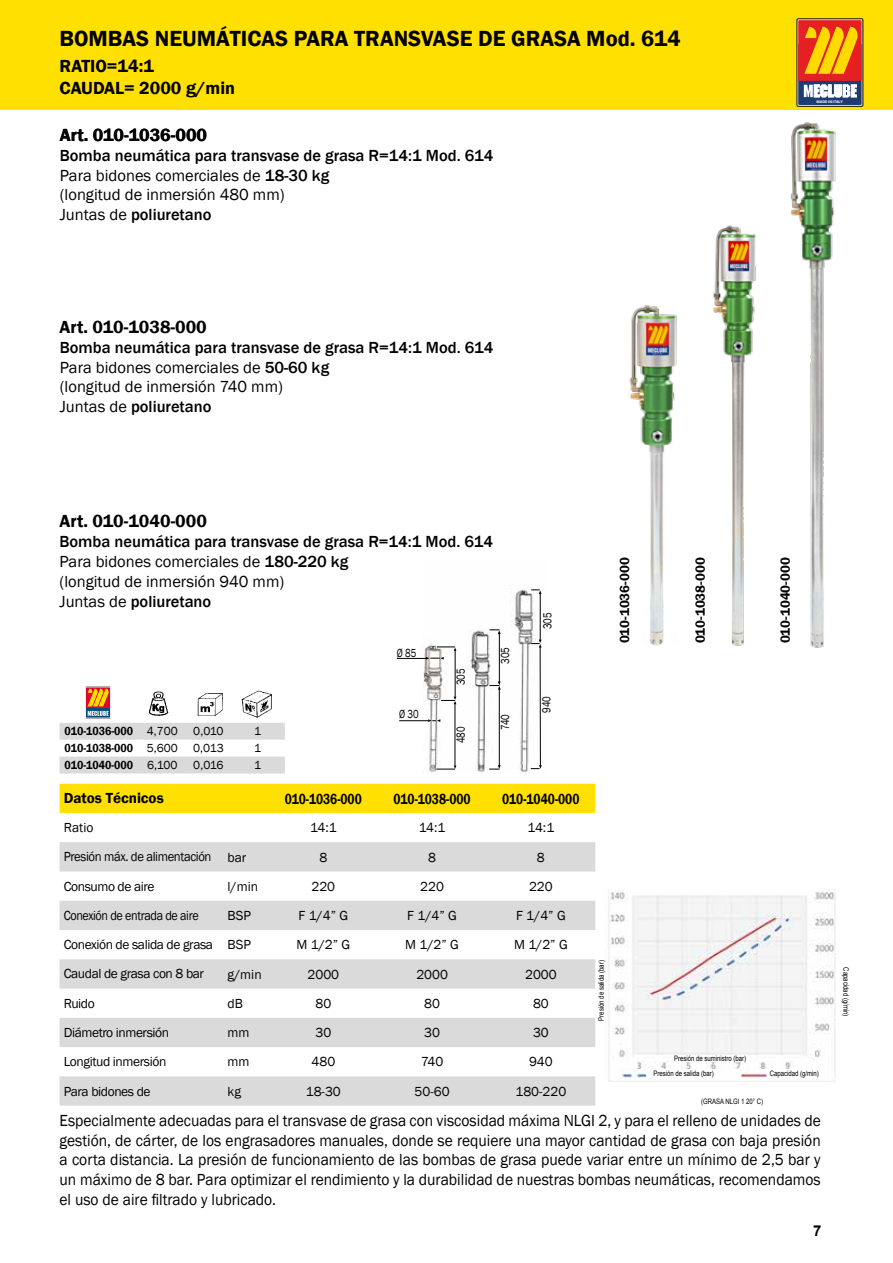
<style>
.page{position:relative;width:893px;height:1263px;background:#fff}
.page>*{position:absolute;margin:0;border:0;box-sizing:border-box;transform-origin:0 0}
.t1{font:600 22.5px "Franklin Gothic";color:#000}
.t2{font:600 18px/21.6px "Franklin Gothic";color:#000}
.t3{font:16.5px/19.8px "Franklin Gothic";color:#000;text-align:justify;scale:.94 1}
.t4{font:500 16.5px/19.8px "Franklin Gothic";color:#000}
.t5{font:600 15px "Franklin Gothic";color:#000;scale:.81 1}
.t6{font:600 15px "Franklin Gothic";color:#000}
.t7{font:700 15px "Arial";color:#000}
.t8{font:13.5px/29.2px "Franklin Gothic";letter-spacing:-.03em;color:#000}
.t9{font:600 13.5px "Franklin Gothic";color:#000}
.t10{font:600 12px "Franklin Gothic";color:#000;scale:.9 1}
.t11{font:12px "Franklin Gothic";color:#000;scale:.8 1}
.t12{font:12px "Franklin Gothic";color:#000}
.t13{font:7.5px "Arial";color:#000;scale:.8 1}
.t14{font:700 3.75px "Myriad Pro";color:#fdfdfd;scale:1.06 1}
.s1{font-weight:400}
</style>
<div class="page">
<div style="left:0;top:0;width:893px;height:110px;background:#ffe000"></div>
<div style="left:797px;top:19px;width:66px;height:87px;border:1px solid #000"></div>
<svg style="left:798px;top:20px;width:64px;height:85px"></svg>
<img style="left:608px;top:890px;width:228px;height:191px">
<img style="left:629px;top:305px;width:48px;height:341px">
<img style="left:713px;top:225px;width:43px;height:421px">
<img style="left:790px;top:122px;width:46px;height:526px">
<img style="left:423px;top:585px;width:117px;height:188px">
<div style="left:60px;top:784px;width:535px;height:29px;background:#ffe000"></div>
<svg style="left:60px;top:842px;width:535px;height:264px;fill:#dadada"></svg>
<svg style="left:60px;top:687px;width:225px;height:53px"></svg>
<div style="left:60px;top:757px;width:225px;height:16px;background:#dadada"></div>
<hr style="left:455px;top:650px;width:1px;height:47px;background:#000">
<hr style="left:397px;top:658px;width:31px;height:1px;background:#000">
<svg style="left:426px;top:657px;width:18px;height:3px"></svg>
<svg style="left:437px;top:647px;width:19px;height:4px"></svg>
<hr style="left:455px;top:704px;width:1px;height:62px;background:#000">
<svg style="left:441px;top:697px;width:15px;height:7px"></svg>
<svg style="left:436px;top:765px;width:20px;height:5px"></svg>
<svg style="left:399px;top:719px;width:41px;height:3px"></svg>
<hr style="left:540px;top:594px;width:1px;height:46px;background:#000">
<svg style="left:531px;top:590px;width:11px;height:4px"></svg>
<hr style="left:540px;top:647px;width:1px;height:118px;background:#000">
<svg style="left:531px;top:639px;width:11px;height:9px"></svg>
<svg style="left:531px;top:765px;width:11px;height:4px"></svg>
<hr style="left:499px;top:632px;width:1px;height:50px;background:#000">
<svg style="left:490px;top:630px;width:11px;height:4px"></svg>
<hr style="left:499px;top:689px;width:1px;height:77px;background:#000">
<svg style="left:490px;top:681px;width:11px;height:9px"></svg>
<svg style="left:489px;top:765px;width:12px;height:5px"></svg>
<h1 class="t1" style="left:60px;top:24px;width:623px">BOMBAS NEUMÁTICAS PARA TRANSVASE DE GRASA Mod. 614</h1>
<p class="t2" style="left:60px;top:56px;width:177px">RATIO=14:1<br>CAUDAL= 2000 g/min</p>
<p class="t2" style="left:60px;top:124px;width:149px">Art. 010-1036-000</p>
<p class="t4" style="left:60px;top:146px;width:435px">Bomba neumática para transvase de grasa R=14:1 Mod. 614<br><span class="s1">Para bidones comerciales de</span> 18-30 kg<br><span class="s1">(longitud de inmersión 480 mm)<br>Juntas de</span> poliuretano</p>
<p class="t2" style="left:60px;top:316px;width:149px">Art. 010-1038-000</p>
<p class="t4" style="left:60px;top:338px;width:435px">Bomba neumática para transvase de grasa R=14:1 Mod. 614<br><span class="s1">Para bidones comerciales de</span> 50-60 kg<br><span class="s1">(longitud de inmersión 740 mm)<br>Juntas de</span> poliuretano</p>
<p class="t14" style="left:816px;top:99px;width:26px">MADE IN ITALY</p>
<p class="t2" style="left:60px;top:511px;width:149px">Art. 010-1040-000</p>
<p class="t4" style="left:60px;top:532px;width:435px">Bomba neumática para transvase de grasa R=14:1 Mod. 614<br><span class="s1">Para bidones comerciales de</span> 180-220 kg<br><span class="s1">(longitud de inmersión 940 mm)<br>Juntas de</span> poliuretano</p>
<p class="t10" style="left:65px;top:724px;width:127px">010-1036-000 <span class="s1">4,700</span></p>
<p class="t12" style="left:193px;top:724px;width:32px">0,010</p>
<p class="t12" style="left:254px;top:724px;width:9px">1</p>
<p class="t10" style="left:65px;top:741px;width:127px">010-1038-000 <span class="s1">5,600</span></p>
<p class="t12" style="left:193px;top:741px;width:32px">0,013</p>
<p class="t12" style="left:254px;top:741px;width:9px">1</p>
<p class="t10" style="left:65px;top:758px;width:127px">010-1040-000 <span class="s1">6,100</span></p>
<p class="t12" style="left:193px;top:758px;width:32px">0,016</p>
<p class="t12" style="left:254px;top:758px;width:9px">1</p>
<p class="t11" style="left:397px;top:645px;width:26px">Ø 85</p>
<p class="t11" style="left:399px;top:707px;width:26px">Ø 30</p>
<p class="t11" style="left:453px;top:685px;width:23px;rotate:-90deg">305</p>
<p class="t11" style="left:453px;top:743px;width:23px;rotate:-90deg">480</p>
<p class="t11" style="left:498px;top:664px;width:23px;rotate:-90deg">305</p>
<p class="t11" style="left:498px;top:730px;width:21px;rotate:-90deg">740</p>
<p class="t11" style="left:540px;top:629px;width:23px;rotate:-90deg">305</p>
<p class="t11" style="left:539px;top:713px;width:23px;rotate:-90deg">940</p>
<p class="t9" style="left:616px;top:643px;width:87px;rotate:-90deg">010-1036-000</p>
<p class="t9" style="left:692px;top:643px;width:87px;rotate:-90deg">010-1038-000</p>
<p class="t9" style="left:777px;top:643px;width:87px;rotate:-90deg">010-1040-000</p>
<p class="t6" style="left:64px;top:789px;width:101px">Datos Técnicos</p>
<p class="t8" style="left:64px;top:813px;width:151px">Ratio<br>Presión máx. de alimentación<br>Consumo de aire<br>Conexión de entrada de aire<br>Conexión de salida de grasa<br>Caudal de grasa con 8 bar<br>Ruido<br>Diámetro inmersión<br>Longitud inmersión<br>Para bidones de</p>
<p class="t5" style="left:285px;top:789px;width:97px">010-1036-000</p>
<p class="t5" style="left:394px;top:789px;width:97px">010-1038-000</p>
<p class="t5" style="left:502px;top:789px;width:97px">010-1040-000</p>
<p class="t8" style="left:310px;top:813px;width:28px">14:1</p>
<p class="t8" style="left:419px;top:813px;width:28px">14:1</p>
<p class="t8" style="left:528px;top:813px;width:28px">14:1</p>
<p class="t8" style="left:227px;top:843px;width:20px">bar</p>
<p class="t8" style="left:319px;top:843px;width:9px">8</p>
<p class="t8" style="left:428px;top:843px;width:9px">8</p>
<p class="t8" style="left:537px;top:843px;width:9px">8</p>
<p class="t8" style="left:227px;top:872px;width:32px">l/min</p>
<p class="t8" style="left:311px;top:872px;width:25px">220</p>
<p class="t8" style="left:420px;top:872px;width:25px">220</p>
<p class="t8" style="left:529px;top:872px;width:25px">220</p>
<p class="t8" style="left:227px;top:901px;width:25px">BSP</p>
<p class="t8" style="left:298px;top:901px;width:51px">F 1/4” G</p>
<p class="t8" style="left:407px;top:901px;width:51px">F 1/4” G</p>
<p class="t8" style="left:516px;top:901px;width:51px">F 1/4” G</p>
<p class="t8" style="left:227px;top:930px;width:25px">BSP</p>
<p class="t8" style="left:296px;top:930px;width:55px">M 1/2” G</p>
<p class="t8" style="left:405px;top:930px;width:55px">M 1/2” G</p>
<p class="t8" style="left:514px;top:930px;width:55px">M 1/2” G</p>
<p class="t8" style="left:227px;top:960px;width:36px">g/min</p>
<p class="t8" style="left:308px;top:960px;width:33px">2000</p>
<p class="t8" style="left:416px;top:960px;width:33px">2000</p>
<p class="t8" style="left:525px;top:960px;width:33px">2000</p>
<p class="t8" style="left:228px;top:989px;width:17px">dB</p>
<p class="t8" style="left:315px;top:989px;width:17px">80</p>
<p class="t8" style="left:424px;top:989px;width:17px">80</p>
<p class="t8" style="left:533px;top:989px;width:17px">80</p>
<p class="t8" style="left:228px;top:1018px;width:23px">mm</p>
<p class="t8" style="left:315px;top:1018px;width:17px">30</p>
<p class="t8" style="left:424px;top:1018px;width:17px">30</p>
<p class="t8" style="left:533px;top:1018px;width:17px">30</p>
<p class="t8" style="left:228px;top:1048px;width:23px">mm</p>
<p class="t8" style="left:311px;top:1048px;width:25px">480</p>
<p class="t8" style="left:421px;top:1048px;width:24px">740</p>
<p class="t8" style="left:529px;top:1048px;width:25px">940</p>
<p class="t8" style="left:228px;top:1077px;width:15px">kg</p>
<p class="t8" style="left:306px;top:1077px;width:36px">18-30</p>
<p class="t8" style="left:415px;top:1077px;width:37px">50-60</p>
<p class="t8" style="left:516px;top:1077px;width:52px">180-220</p>
<p class="t13" style="left:596px;top:1021px;width:77px;rotate:-90deg">Presión de salida (bar)</p>
<p class="t13" style="left:674px;top:1053px;width:92px">Presión de suministro (bar)</p>
<p class="t13" style="left:653px;top:1068px;width:77px">Presión de salida (bar)</p>
<p class="t13" style="left:770px;top:1068px;width:63px">Capacidad (g/min)</p>
<p class="t13" style="left:701px;top:1096px;width:79px">(GRASA NLGI 1 20° C)</p>
<p class="t3" style="left:60px;top:1111px;width:811px">Especialmente adecuadas para el transvase de grasa con viscosidad máxima NLGI 2, y para el relleno de unidades de gestión, de cárter, de los engrasadores manuales, donde se requiere una mayor cantidad de grasa con baja presión a corta distancia. La presión de funcionamiento de las bombas de grasa puede variar entre un mínimo de 2,5 bar y un máximo de 8 bar. Para optimizar el rendimiento y la durabilidad de nuestras bombas neumáticas, recomendamos el uso de aire filtrado y lubricado.</p>
<p class="t7" style="left:813px;top:1220px;width:10px">7</p>
<p class="t13" style="left:851px;top:967px;width:63px;rotate:90deg">Capacidad (g/min)</p>
</div>
